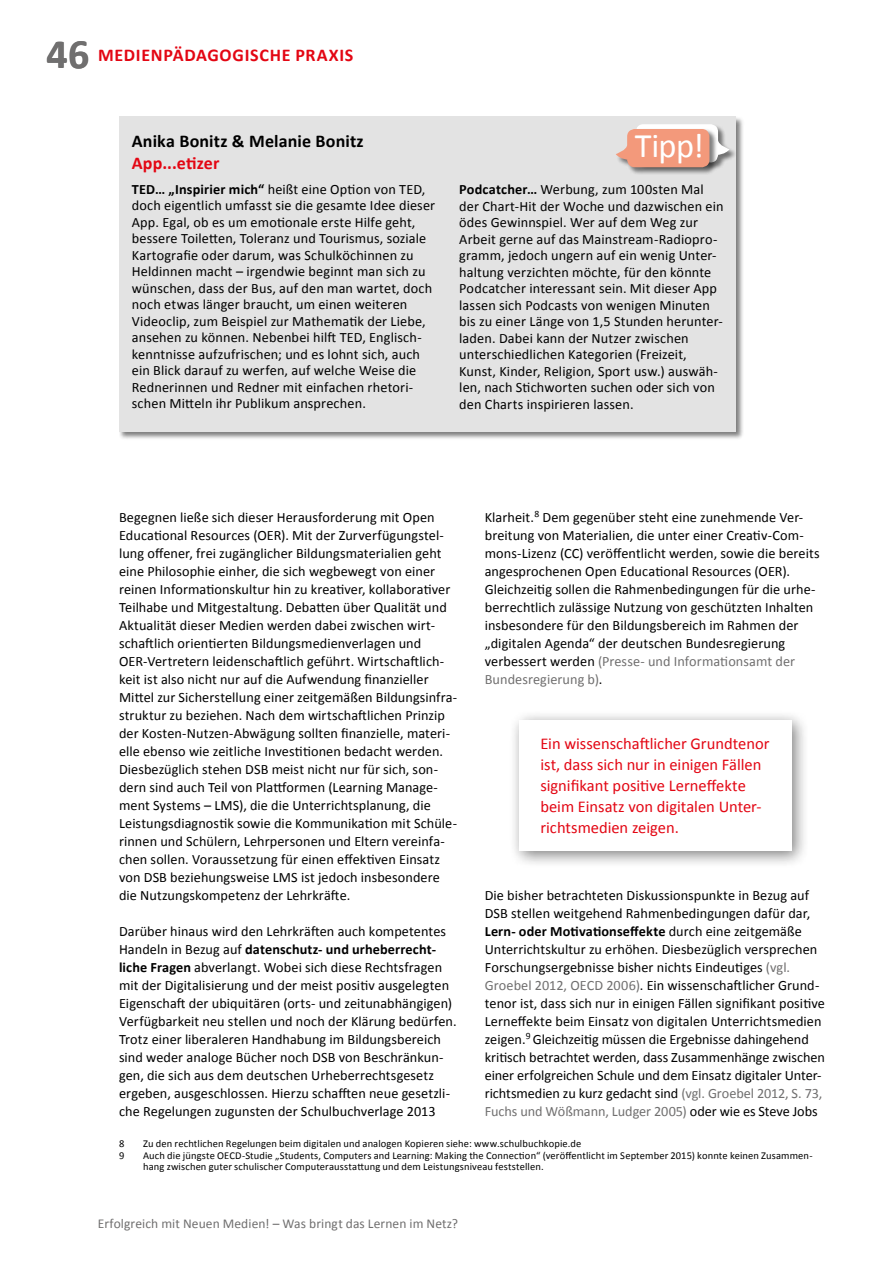
<style>
.page{position:relative;width:893px;height:1263px;background:#fff}
.page>*{position:absolute;margin:0;border:0;box-sizing:border-box;transform-origin:0 0}
.t1{font:700 42px "Calibri";color:#706f6f}
.t2{font:34.5px "Calibri";color:#fff}
.t3{font:700 18px "Calibri";letter-spacing:.01em;color:#e30613}
.t4{font:700 18px "Calibri";letter-spacing:.01em;color:#000}
.t5{font:16.5px/21px "Calibri";letter-spacing:-.005em;color:#e30613}
.t6{font:14.25px/18px "Calibri";letter-spacing:.005em;color:#000}
.t7{font:13.5px "Calibri";letter-spacing:.005em;color:#706f6f}
.t8{font:10.5px/11.2px "Calibri";letter-spacing:.01em;color:#000}
.s1{font-weight:700}
.s2{color:#706f6f}
</style>
<div class="page">
<div style="left:119px;top:116px;width:625px;height:324px;background:#000;opacity:.5"></div>
<div style="left:119px;top:116px;width:617px;height:315px;background:#e3e3e3"></div>
<div style="left:509px;top:710px;width:301px;height:159px;background:#000;opacity:.5"></div>
<div style="left:519px;top:720px;width:272px;height:130px;background:#fff"></div>
<div style="left:635px;top:124px;width:102px;height:46px;background:#000;opacity:.5"></div>
<div style="left:616px;top:129px;width:101px;height:46px;background:#000;opacity:.5"></div>
<svg style="left:616px;top:124px;width:113px;height:43px"></svg>
<h1 class="t1" style="left:47px;top:27px;width:44px">46</h1>
<p class="t3" style="left:98px;top:44px;width:28px">Medienpädagogische</p>
<p class="t3" style="left:295px;top:44px;width:21px">Praxis</p>
<p class="t4" style="left:132px;top:129px;width:233px">Anika Bonitz &amp; Melanie Bonitz</p>
<p class="t3" style="left:132px;top:151px;width:89px">App...etizer</p>
<p class="t6" style="left:132px;top:181px;width:305px;line-height:16.5px"><span class="s1">TED… „Inspirier mich“</span> heißt eine Option von TED, doch eigentlich umfasst sie die gesamte Idee dieser App. Egal, ob es um emotionale erste Hilfe geht, bessere Toiletten, Toleranz und Tourismus, soziale Kartografie oder darum, was Schulköchinnen zu Heldinnen macht – irgendwie beginnt man sich zu wünschen, dass der Bus, auf den man wartet, doch noch etwas länger braucht, um einen weiteren Videoclip, zum Beispiel zur Mathematik der Liebe, ansehen zu können. Nebenbei hilft TED, Englisch&shy;kenntnisse aufzufrischen; und es lohnt sich, auch ein Blick darauf zu werfen, auf welche Weise die Rednerinnen und Redner mit einfachen rhetori&shy;schen Mitteln ihr Publikum ansprechen.</p>
<h2 class="t2" style="left:635px;top:124px;width:71px">Tipp!</h2>
<p class="t6" style="left:459px;top:181px;width:266px;line-height:16.5px"><span class="s1">Podcatcher…</span> Werbung, zum 100sten Mal der Chart-Hit der Woche und dazwischen ein ödes Gewinnspiel. Wer auf dem Weg zur Arbeit gerne auf das Mainstream-Radiopro&shy;gramm, jedoch ungern auf ein wenig Unter&shy;haltung verzichten möchte, für den könnte Podcatcher interessant sein. Mit dieser App lassen sich Podcasts von wenigen Minuten bis zu einer Länge von 1,5 Stunden herunter&shy;laden. Dabei kann der Nutzer zwischen unterschiedlichen Kategorien (Freizeit, Kunst, Kinder, Religion, Sport usw.) auswäh&shy;len, nach Stichworten suchen oder sich von den Charts inspirieren lassen.</p>
<p class="t6" style="left:119px;top:508px;width:340px">Begegnen ließe sich dieser Herausforderung mit Open Educational Resources (OER). Mit der Zurverfügungstel&shy;lung offener, frei zugänglicher Bildungsmaterialien geht eine Philosophie einher, die sich wegbewegt von einer reinen Informationskultur hin zu kreativer, kollaborativer Teilhabe und Mitgestaltung. Debatten über Qualität und Aktualität dieser Medien werden dabei zwischen wirt&shy;schaftlich orientierten Bildungsmedienverlagen und OER-Vertretern leidenschaftlich geführt. Wirtschaftlich&shy;keit ist also nicht nur auf die Aufwendung finanzieller Mittel zur Sicherstellung einer zeitgemäßen Bildungsinfra&shy;struktur zu beziehen. Nach dem wirtschaftlichen Prinzip der Kosten-Nutzen-Abwägung sollten finanzielle, materi&shy;elle ebenso wie zeitliche Investitionen bedacht werden.<br>Diesbezüglich stehen DSB meist nicht nur für sich, son&shy;dern sind auch Teil von Plattformen (Learning Manage&shy;ment Systems – LMS), die die Unterrichtsplanung, die Leistungsdiagnostik sowie die Kommunikation mit Schüle&shy;rinnen und Schülern, Lehrpersonen und Eltern vereinfa&shy;chen sollen. Voraussetzung für einen effektiven Einsatz von DSB beziehungsweise LMS ist jedoch insbesondere die Nutzungskompetenz der Lehrkräfte.</p>
<p class="t6" style="left:119px;top:922px;width:339px">Darüber hinaus wird den Lehrkräften auch kompetentes Handeln in Bezug auf <span class="s1">datenschutz- und urheberrecht&shy;liche Fragen</span> abverlangt. Wobei sich diese Rechtsfragen mit der Digitalisierung und der meist positiv ausgelegten Eigenschaft der ubiquitären (orts- und zeitunabhängigen)<br>Verfügbarkeit neu stellen und noch der Klärung bedürfen.<br>Trotz einer liberaleren Handhabung im Bildungsbereich sind weder analoge Bücher noch DSB von Beschränkun&shy;gen, die sich aus dem deutschen Urheberrechtsgesetz ergeben, ausgeschlossen. Hierzu schafften neue gesetzli&shy;che Regelungen zugunsten der Schulbuchverlage 2013</p>
<p class="t6" style="left:485px;top:508px;width:336px">Klarheit.<sup>8</sup> Dem gegenüber steht eine zunehmende Ver&shy;breitung von Materialien, die unter einer Creativ-Com&shy;mons-Lizenz (CC) veröffentlicht werden, sowie die bereits angesprochenen Open Educational Resources (OER).<br>Gleichzeitig sollen die Rahmenbedingungen für die urhe&shy;berrechtlich zulässige Nutzung von geschützten Inhalten insbesondere für den Bildungsbereich im Rahmen der „digitalen Agenda“ der deutschen Bundesregierung verbessert werden <span class="s2">(Presse- und Informationsamt der Bundesregierung b)</span>.</p>
<p class="t5" style="left:540px;top:733px;width:231px">Ein wissenschaftlicher Grundtenor ist, dass sich nur in einigen Fällen signifikant positive Lerneffekte beim Einsatz von digitalen Unter&shy;richtsmedien zeigen.</p>
<p class="t6" style="left:485px;top:886px;width:342px">Die bisher betrachteten Diskussionspunkte in Bezug auf DSB stellen weitgehend Rahmenbedingungen dafür dar, <span class="s1">Lern- oder Motivationseffekte</span> durch eine zeitgemäße Unterrichtskultur zu erhöhen. Diesbezüglich versprechen Forschungsergebnisse bisher nichts Eindeutiges <span class="s2">(vgl.<br>Groebel 2012, OECD 2006)</span>. Ein wissenschaftlicher Grund&shy;tenor ist, dass sich nur in einigen Fällen signifikant positive Lerneffekte beim Einsatz von digitalen Unterrichtsmedien zeigen.<sup>9</sup> Gleichzeitig müssen die Ergebnisse dahingehend kritisch betrachtet werden, dass Zusammenhänge zwischen einer erfolgreichen Schule und dem Einsatz digitaler Unter&shy;richtsmedien zu kurz gedacht sind <span class="s2">(vgl. Groebel 2012, S. 73, Fuchs und Wößmann, Ludger 2005)</span> oder wie es Steve Jobs</p>
<p class="t8" style="left:119px;top:1138px;width:7px">8</p>
<p class="t8" style="left:143px;top:1138px;width:440px">Zu den rechtlichen Regelungen beim digitalen und analogen Kopieren siehe: www.schulbuchkopie.de</p>
<p class="t8" style="left:119px;top:1150px;width:7px">9</p>
<p class="t8" style="left:143px;top:1150px;width:671px">Auch die jüngste OECD-Studie „Students, Computers and Learning: Making the Connection“ (veröffentlicht im September 2015) konnte keinen Zusammen&shy;hang zwischen guter schulischer Computerausstattung und dem Leistungsniveau feststellen.</p>
<p class="t7" style="left:98px;top:1215px;width:362px">Erfolgreich mit Neuen Medien! – Was bringt das Lernen im Netz?</p>
</div>
